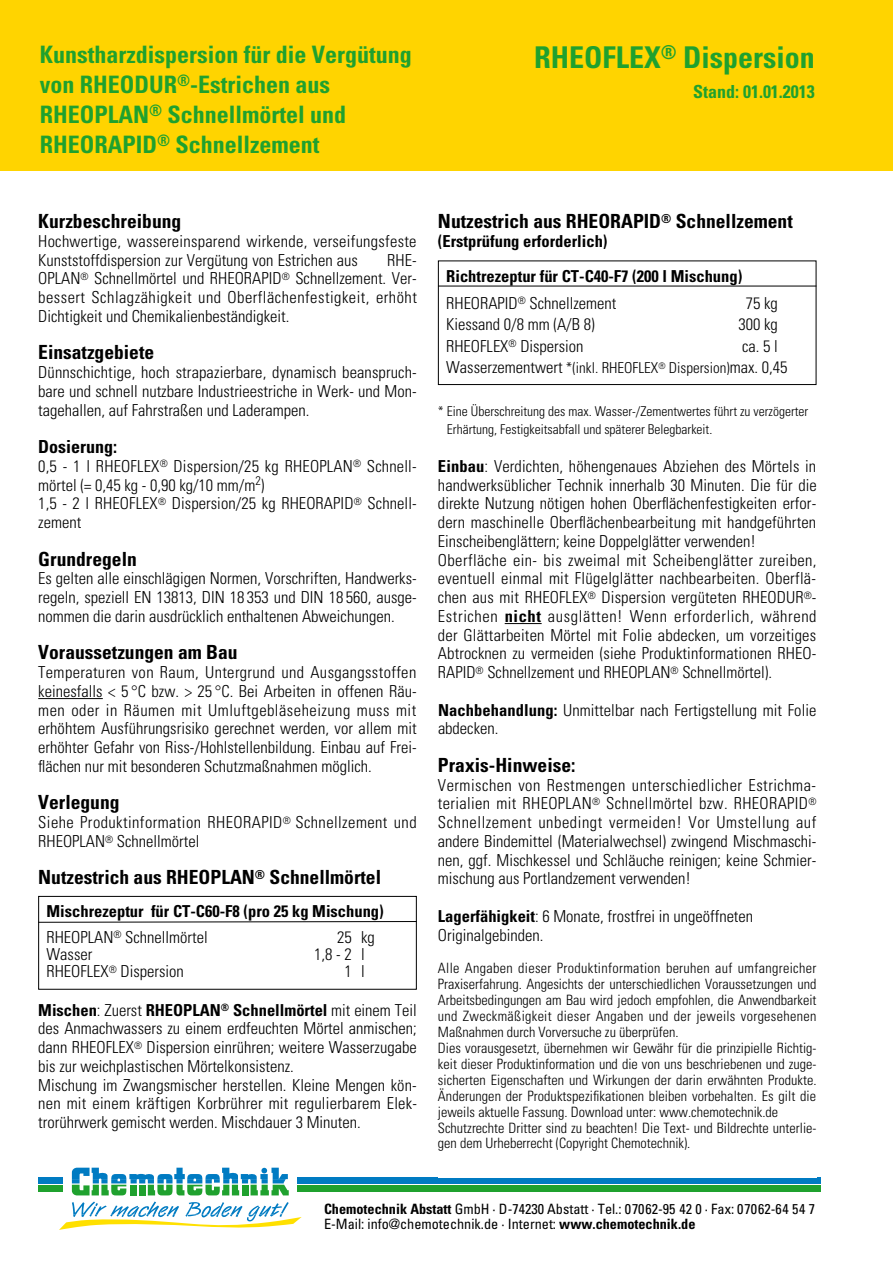
<style>
.page{position:relative;width:893px;height:1263px;background:#fff}
.page>*{position:absolute;margin:0;border:0;box-sizing:border-box;transform-origin:0 0}
.t1{font:700 condensed 30px "Univers LT";color:#1fa12e}
.t2{font:700 condensed 24px/30px "Univers LT";color:#1fa12e}
.t3{font:700 condensed 19.5px "Univers LT";color:#000}
.t4{font:700 condensed 18px "Univers LT";color:#1fa12e}
.t5{font:700 condensed 18px "Univers LT";color:#000}
.t6{font:300 condensed 16.5px/18.8px "Univers LT";color:#000}
.t7{font:700 condensed 16.5px/26.7px "Univers LT";color:#000}
.t8{font:300 condensed 16.5px/18.8px "Univers LT";letter-spacing:.025em;color:#000}
.t9{font:300 condensed 15px "Univers LT";color:#000}
.t10{font:300 condensed 14.25px/15.9px "Univers LT";color:#000}
.t11{font:condensed 14.25px/15px "Univers LT";color:#000}
.t12{font:300 condensed 13.5px/18.8px "Univers LT";color:#000}
.s1{font-weight:300}
.s2{font-weight:700}
.s3{font-size:16.5px}
</style>
<div class="page">
<div style="left:0;top:0;width:893px;height:170px;background:#ffd400"></div>
<hr style="left:38px;top:698px;width:65px;height:1px;background:#000">
<hr style="left:505px;top:623px;width:37px;height:1px;background:#000">
<div style="left:438px;top:261px;width:378px;height:124px;border:1px solid #000"></div>
<hr style="left:438px;top:286px;width:378px;height:1px;background:#000">
<div style="left:38px;top:896px;width:379px;height:94px;border:1px solid #000"></div>
<svg style="left:38px;top:921px;width:379px;height:2px"></svg>
<svg style="left:72px;top:1168px;width:217px;height:27px"></svg>
<svg style="left:59px;top:1201px;width:243px;height:29px"></svg>
<div style="left:297px;top:1185px;width:524px;height:6px;background:#1fa12e"></div>
<div style="left:297px;top:1177px;width:524px;height:6px;background:#007bc2"></div>
<div style="left:38px;top:1185px;width:25px;height:7px;background:#1fa12e"></div>
<div style="left:38px;top:1177px;width:25px;height:7px;background:#007bc2"></div>
<div style="left:438px;top:962px;width:378px;height:216px;background:#fff"></div>
<h2 class="t2" style="left:40px;top:39px;width:373px">Kunstharzdispersion für die Vergütung von RHEODUR<sup>®</sup>-Estrichen aus<br>RHEOPLAN<sup>®</sup> Schnellmörtel und<br>RHEORAPID<sup>®</sup> Schnellzement</h2>
<h1 class="t1" style="left:534px;top:39px;width:282px">RHEOFLEX<sup>®</sup> Dispersion</h1>
<p class="t4" style="left:693px;top:80px;width:123px">Stand: 01.01.2013</p>
<p class="t3" style="left:38px;top:209px;width:144px">Kurzbeschreibung</p>
<p class="t6" style="left:38px;top:232px;width:380px">Hochwertige, wassereinsparend wirkende, verseifungsfeste<br>Kunststoffdispersion zur Vergütung von Estrichen aus</p>
<p class="t6" style="left:38px;top:250px;width:380px;text-align:justify;text-indent:349px">RHE-OPLAN<sup>®</sup> Schnellmörtel und RHEORAPID<sup>®</sup> Schnellzement. Ver&shy;bessert Schlagzähigkeit und Oberflächenfestigkeit, erhöht Dichtigkeit und Chemikalienbeständigkeit.</p>
<p class="t3" style="left:38px;top:340px;width:117px">Einsatzgebiete</p>
<p class="t6" style="left:38px;top:363px;width:380px;text-align:justify">Dünnschichtige, hoch strapazierbare, dynamisch beanspruch&shy;bare und schnell nutzbare Industrieestriche in Werk- und Mon&shy;tagehallen, auf Fahrstraßen und Laderampen.</p>
<p class="t5" style="left:38px;top:436px;width:80px">Dosierung:</p>
<p class="t6" style="left:38px;top:457px;width:380px">0,5 - 1 l RHEOFLEX<sup>®</sup> Dispersion/25 kg RHEOPLAN<sup>®</sup> Schnell&shy;mörtel (= 0,45 kg - 0,90 kg/10 mm/m<sup>2</sup>)<br>1,5 - 2 l RHEOFLEX<sup>®</sup> Dispersion/25 kg RHEORAPID<sup>®</sup> Schnell&shy;zement</p>
<p class="t3" style="left:38px;top:547px;width:100px">Grundregeln</p>
<p class="t6" style="left:38px;top:569px;width:380px;text-align:justify">Es gelten alle einschlägigen Normen, Vorschriften, Handwerks&shy;regeln, speziell EN 13813, DIN 18 353 und DIN 18 560, ausge&shy;nommen die darin ausdrücklich enthaltenen Abweichungen.</p>
<p class="t3" style="left:38px;top:640px;width:201px">Voraussetzungen am Bau</p>
<p class="t6" style="left:38px;top:663px;width:380px;text-align:justify">Temperaturen von Raum, Untergrund und Ausgangsstoffen keinesfalls &lt; 5 °C bzw. &gt; 25 °C. Bei Arbeiten in offenen Räu&shy;men oder in Räumen mit Umluftgebläseheizung muss mit erhöhtem Ausführungsrisiko gerechnet werden, vor allem mit erhöhter Gefahr von Riss-/Hohlstellenbildung. Einbau auf Frei&shy;flächen nur mit besonderen Schutzmaßnahmen möglich.</p>
<p class="t3" style="left:38px;top:790px;width:83px">Verlegung</p>
<p class="t8" style="left:38px;top:813px;width:380px">Siehe Produktinformation RHEORAPID<sup>®</sup> Schnellzement und<br>RHEOPLAN<sup>®</sup> Schnellmörtel</p>
<p class="t3" style="left:38px;top:865px;width:344px">Nutzestrich aus RHEOPLAN<sup>®</sup> Schnellmörtel</p>
<p class="t7" style="left:47px;top:899px;width:339px;line-height:25.5px">Mischrezeptur für CT-C60-F8 (pro 25 kg Mischung)<br><span class="s1">RHEOPLAN</span><sup>®</sup> <span class="s1">Schnellmörtel</span></p>
<p class="t6" style="left:337px;top:928px;width:39px">25 kg</p>
<p class="t6" style="left:47px;top:945px;width:47px">Wasser</p>
<p class="t6" style="left:314px;top:945px;width:52px">1,8 - 2 l</p>
<p class="t6" style="left:47px;top:962px;width:139px">RHEOFLEX<sup>®</sup> Dispersion</p>
<p class="t6" style="left:344px;top:962px;width:22px">1 l</p>
<p class="t6" style="left:38px;top:1000px;width:380px"><span class="s2">Mischen</span>: Zuerst <span class="s2">RHEOPLAN</span><sup>®</sup> <span class="s2">Schnellmörtel</span> mit einem Teil des Anmachwassers zu einem erdfeuchten Mörtel anmischen; dann RHEOFLEX<sup>®</sup> Dispersion einrühren; weitere Wasserzugabe bis zur weichplastischen Mörtelkonsistenz.<br>Mischung im Zwangsmischer herstellen. Kleine Mengen kön&shy;nen mit einem kräftigen Korbrührer mit regulierbarem Elek&shy;trorührwerk gemischt werden. Mischdauer 3 Minuten.</p>
<p class="t3" style="left:438px;top:209px;width:356px">Nutzestrich aus RHEORAPID<sup>®</sup> Schnellzement</p>
<p class="t7" style="left:438px;top:228px;width:171px">(Erstprüfung erforderlich)</p>
<p class="t7" style="left:446px;top:263px;width:298px">Richtrezeptur für CT-C40-F7 (200 l Mischung)<br><span class="s1">RHEORAPID</span><sup>®</sup> <span class="s1">Schnellzement</span></p>
<p class="t6" style="left:746px;top:293px;width:34px">75 kg</p>
<p class="t6" style="left:446px;top:315px;width:150px">Kiessand 0/8 mm (A/B 8)</p>
<p class="t6" style="left:738px;top:315px;width:41px">300 kg</p>
<p class="t6" style="left:446px;top:336px;width:139px">RHEOFLEX<sup>®</sup> Dispersion</p>
<p class="t6" style="left:742px;top:336px;width:37px">ca. 5 l</p>
<p class="t9" style="left:446px;top:359px;width:343px"><span class="s3">Wasserzementwert</span> *(inkl. RHEOFLEX<sup>®</sup> Dispersion)<span class="s3">max. 0,45</span></p>
<p class="t12" style="left:447px;top:401px;width:363px;text-indent:-9px">* Eine Überschreitung des max. Wasser-/Zementwertes führt zu verzögerter<br>Erhärtung, Festigkeitsabfall und späterer Belegbarkeit.</p>
<p class="t6" style="left:438px;top:457px;width:380px"><span class="s2">Einbau</span>: Verdichten, höhengenaues Abziehen des Mörtels in handwerksüblicher Technik innerhalb 30 Minuten. Die für die direkte Nutzung nötigen hohen Oberflächenfestigkeiten erfor&shy;dern maschinelle Oberflächenbearbeitung mit handgeführten Einscheibenglättern; keine Doppelglätter verwenden!<br>Oberfläche ein- bis zweimal mit Scheibenglätter zureiben, eventuell einmal mit Flügelglätter nachbearbeiten. Oberflä&shy;chen aus mit RHEOFLEX<sup>®</sup> Dispersion vergüteten RHEODUR<sup>®</sup>- Estrichen <span class="s2">nicht</span> ausglätten! Wenn erforderlich, während der Glättarbeiten Mörtel mit Folie abdecken, um vorzeitiges Abtrocknen zu vermeiden (siehe Produktinformationen RHEO-RAPID<sup>®</sup> Schnellzement und RHEOPLAN<sup>®</sup> Schnellmörtel).</p>
<p class="t6" style="left:438px;top:700px;width:380px"><span class="s2">Nachbehandlung:</span> Unmittelbar nach Fertigstellung mit Folie abdecken.</p>
<p class="t3" style="left:438px;top:753px;width:139px">Praxis-Hinweise:</p>
<p class="t6" style="left:438px;top:775px;width:380px;text-align:justify">Vermischen von Restmengen unterschiedlicher Estrichma&shy;terialien mit RHEOPLAN<sup>®</sup> Schnellmörtel bzw. RHEORAPID<sup>® </sup>Schnellzement unbedingt vermeiden! Vor Umstellung auf andere Bindemittel (Materialwechsel) zwingend Mischmaschi&shy;nen, ggf. Mischkessel und Schläuche reinigen; keine Schmier&shy;mischung aus Portlandzement verwenden!</p>
<p class="t6" style="left:438px;top:907px;width:317px"><span class="s2">Lagerfähigkeit</span>: 6 Monate, frostfrei in ungeöffneten<br>Originalgebinden.</p>
<p class="t10" style="left:438px;top:960px;width:380px">Alle Angaben dieser Produktinformation beruhen auf umfangreicher Praxiserfahrung. Angesichts der unterschiedlichen Voraussetzungen und Arbeitsbedingungen am Bau wird jedoch empfohlen, die Anwendbarkeit und Zweckmäßigkeit dieser Angaben und der jeweils vorgesehenen Maßnahmen durch Vorversuche zu überprüfen.<br>Dies vorausgesetzt, übernehmen wir Gewähr für die prinzipielle Richtig&shy;keit dieser Produktinformation und die von uns beschriebenen und zuge&shy;sicherten Eigenschaften und Wirkungen der darin erwähnten Produkte.<br>Änderungen der Produktspezifikationen bleiben vorbehalten. Es gilt die jeweils aktuelle Fassung. Download unter: www.chemotechnik.de Schutzrechte Dritter sind zu beachten! Die Text- und Bildrechte unterlie&shy;gen dem Urheberrecht (Copyright Chemotechnik).</p>
<p class="t11" style="left:324px;top:1202px;width:493px"><span class="s2">Chemotechnik Abstatt</span> GmbH · D-74230 Abstatt · Tel.: 07062-95 42 0 · Fax: 07062-64 54 7<br>E-Mail: info@chemotechnik.de · Internet: <span class="s2">www.chemotechnik.de</span></p>
</div>
